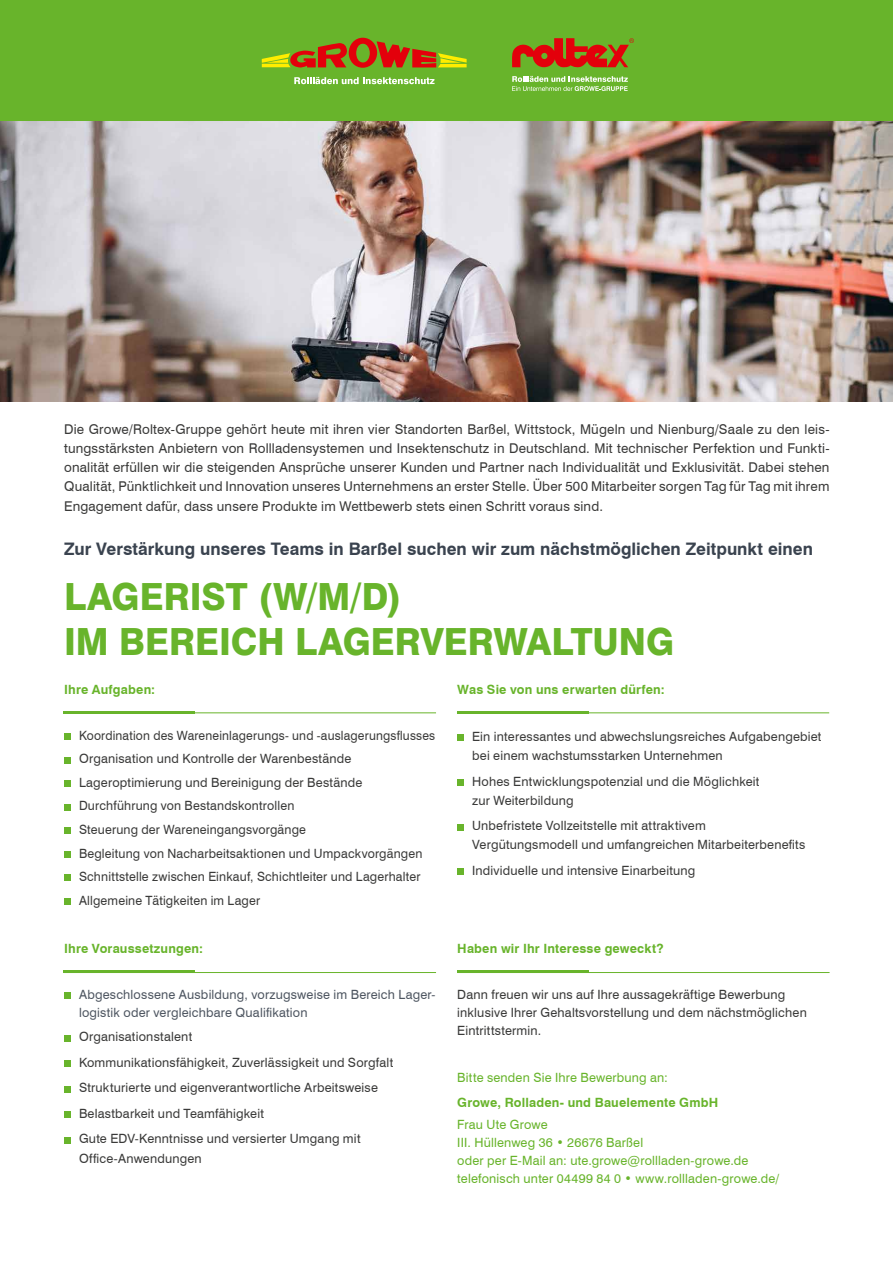
<style>
.page{position:relative;width:893px;height:1263px;background:#fff}
.page>*{position:absolute;margin:0;border:0;box-sizing:border-box;transform-origin:0 0}
._03_Headline{font:800 37.5px/45px "Swiss 721 BT";color:#68b42b;scale:.95 1}
._02_Subheadline{font:700 17.25px "Swiss 721 BT";color:#3a434f}
._01_Einleitung{font:13.5px/19.2px "Swiss 721 BT";letter-spacing:.015em;color:#3a3a39;text-align:justify}
._04_Fließtext_Aufzaehlung{font:12.75px/19.2px "Swiss 721 BT";letter-spacing:.015em;color:#3a3a39}
._04_Fließtext{font:12.75px/18px "Swiss 721 BT";letter-spacing:.015em;color:#68b42b}
._04_Überschrift_Fließtext{font:700 12.75px "Swiss 721 BT";letter-spacing:.015em;color:#68b42b}
._04_Fließtext-2{font:12.75px/18px "Swiss 721 BT";letter-spacing:.015em;color:#3a3a39}
._04_Fließtext_Aufzaehlung-2{font:12.75px/18px "Swiss 721 BT";letter-spacing:.015em;color:#4e5661}
._04_Fließtext_Aufzaehlung-3{font:12.75px "Swiss 721 BT";letter-spacing:.015em;color:#3a3a39;scale:.95 1}
</style>
<div class="page">
<div style="left:0;top:0;width:893px;height:128px;background:#68b42b"></div>
<hr style="left:64px;top:972px;width:372px;height:1px;background:#68b42b">
<hr style="left:457px;top:972px;width:372px;height:1px;background:#68b42b">
<hr style="left:64px;top:970px;width:131px;height:3px;background:#68b42b">
<hr style="left:457px;top:970px;width:131px;height:3px;background:#68b42b">
<hr style="left:64px;top:713px;width:372px;height:1px;background:#68b42b">
<hr style="left:457px;top:713px;width:372px;height:1px;background:#68b42b">
<hr style="left:64px;top:711px;width:131px;height:2px;background:#68b42b">
<hr style="left:457px;top:711px;width:131px;height:2px;background:#68b42b">
<svg style="left:294px;top:77px;width:141px;height:7px"></svg>
<svg style="left:262px;top:38px;width:205px;height:30px"></svg>
<svg style="left:512px;top:76px;width:116px;height:15px"></svg>
<svg style="left:512px;top:38px;width:122px;height:30px"></svg>
<img style="left:0;top:121px;width:893px;height:280px">
<div style="left:64px;top:733px;width:7px;height:7px;background:#68b42b"></div>
<div style="left:64px;top:757px;width:7px;height:6px;background:#68b42b"></div>
<div style="left:64px;top:780px;width:7px;height:7px;background:#68b42b"></div>
<div style="left:64px;top:804px;width:7px;height:6px;background:#68b42b"></div>
<div style="left:64px;top:828px;width:7px;height:6px;background:#68b42b"></div>
<div style="left:64px;top:851px;width:7px;height:6px;background:#68b42b"></div>
<div style="left:64px;top:875px;width:7px;height:6px;background:#68b42b"></div>
<div style="left:64px;top:898px;width:7px;height:7px;background:#68b42b"></div>
<div style="left:64px;top:992px;width:7px;height:7px;background:#68b42b"></div>
<div style="left:64px;top:1035px;width:7px;height:6px;background:#68b42b"></div>
<div style="left:64px;top:1060px;width:7px;height:7px;background:#68b42b"></div>
<div style="left:64px;top:1086px;width:7px;height:6px;background:#68b42b"></div>
<div style="left:64px;top:1111px;width:7px;height:7px;background:#68b42b"></div>
<div style="left:64px;top:1137px;width:7px;height:6px;background:#68b42b"></div>
<div style="left:457px;top:735px;width:7px;height:6px;background:#68b42b"></div>
<div style="left:457px;top:779px;width:7px;height:7px;background:#68b42b"></div>
<div style="left:457px;top:824px;width:7px;height:6px;background:#68b42b"></div>
<div style="left:457px;top:869px;width:7px;height:6px;background:#68b42b"></div>
<p class="_01_Einleitung" style="left:64px;top:419px;width:767px">Die Growe/Roltex-Gruppe gehört heute mit ihren vier Standorten Barßel, Wittstock, Mügeln und Nienburg/Saale zu den leis&shy;tungsstärksten Anbietern von Rollladensystemen und Insektenschutz in Deutschland. Mit technischer Perfektion und Funkti&shy;onalität erfüllen wir die steigenden Ansprüche unserer Kunden und Partner nach Individualität und Exklusivität. Dabei stehen Qualität, Pünktlichkeit und Innovation unseres Unternehmens an erster Stelle. Über 500 Mitarbeiter sorgen Tag für Tag mit ihrem Engagement dafür, dass unsere Produkte im Wettbewerb stets einen Schritt voraus sind.</p>
<p class="_02_Subheadline" style="left:64px;top:538px;width:750px">Zur Verstärkung unseres Teams in Barßel suchen wir zum nächstmöglichen Zeitpunkt einen</p>
<p class="_03_Headline" style="left:64px;top:573px;width:644px">LAGERIST (W/M/D)<br>IM BEREICH LAGERVERWALTUNG</p>
<p class="_04_Überschrift_Fließtext" style="left:64px;top:682px;width:93px">Ihre Aufgaben:</p>
<p class="_04_Fließtext_Aufzaehlung-3" style="left:79px;top:728px;width:377px">Koordination des Wareneinlagerungs- und -auslagerungsflusses</p>
<p class="_04_Fließtext_Aufzaehlung" style="left:79px;top:749px;width:274px">Organisation und Kontrolle der Warenbestände</p>
<p class="_04_Fließtext_Aufzaehlung" style="left:79px;top:773px;width:285px">Lageroptimierung und Bereinigung der Bestände</p>
<p class="_04_Fließtext_Aufzaehlung" style="left:79px;top:796px;width:217px">Durchführung von Bestandskontrollen</p>
<p class="_04_Fließtext_Aufzaehlung" style="left:79px;top:820px;width:228px">Steuerung der Wareneingangsvorgänge</p>
<p class="_04_Fließtext_Aufzaehlung" style="left:79px;top:843px;width:345px">Begleitung von Nacharbeitsaktionen und Umpackvorgängen</p>
<p class="_04_Fließtext_Aufzaehlung" style="left:79px;top:867px;width:343px">Schnittstelle zwischen Einkauf, Schichtleiter und Lagerhalter</p>
<p class="_04_Fließtext_Aufzaehlung" style="left:79px;top:890px;width:183px">Allgemeine Tätigkeiten im Lager</p>
<p class="_04_Überschrift_Fließtext" style="left:64px;top:941px;width:140px">Ihre Voraussetzungen:</p>
<p class="_04_Fließtext_Aufzaehlung-2" style="left:79px;top:985px;width:358px">Abgeschlossene Ausbildung, vorzugsweise im Bereich Lager&shy;logistik oder vergleichbare Qualifikation</p>
<p class="_04_Fließtext_Aufzaehlung" style="left:79px;top:1027px;width:115px">Organisationstalent</p>
<p class="_04_Fließtext_Aufzaehlung" style="left:79px;top:1053px;width:316px">Kommunikationsfähigkeit, Zuverlässigkeit und Sorgfalt</p>
<p class="_04_Fließtext_Aufzaehlung" style="left:79px;top:1078px;width:300px">Strukturierte und eigenverantwortliche Arbeitsweise</p>
<p class="_04_Fließtext_Aufzaehlung" style="left:79px;top:1104px;width:187px">Belastbarkeit und Teamfähigkeit</p>
<p class="_04_Fließtext_Aufzaehlung" style="left:79px;top:1129px;width:283px">Gute EDV-Kenntnisse und versierter Umgang mit<br>Office-Anwendungen</p>
<p class="_04_Überschrift_Fließtext" style="left:457px;top:682px;width:209px">Was Sie von uns erwarten dürfen:</p>
<p class="_04_Fließtext_Aufzaehlung" style="left:472px;top:727px;width:351px">Ein interessantes und abwechslungsreiches Aufgabengebiet bei einem wachstumsstarken Unternehmen</p>
<p class="_04_Fließtext_Aufzaehlung" style="left:472px;top:771px;width:289px">Hohes Entwicklungspotenzial und die Möglichkeit zur Weiterbildung</p>
<p class="_04_Fließtext_Aufzaehlung" style="left:472px;top:816px;width:335px">Unbefristete Vollzeitstelle mit attraktivem<br>Vergütungsmodell und umfangreichen Mitarbeiterbenefits</p>
<p class="_04_Fließtext_Aufzaehlung" style="left:472px;top:861px;width:225px">Individuelle und intensive Einarbeitung</p>
<p class="_04_Überschrift_Fließtext" style="left:457px;top:941px;width:208px">Haben wir Ihr Interesse geweckt?</p>
<p class="_04_Fließtext-2" style="left:457px;top:985px;width:351px">Dann freuen wir uns auf Ihre aussagekräftige Bewerbung inklusive Ihrer Gehaltsvorstellung und dem nächstmöglichen<br>Eintrittstermin.</p>
<p class="_04_Fließtext" style="left:457px;top:1068px;width:212px">Bitte senden Sie Ihre Bewerbung an:</p>
<p class="_04_Überschrift_Fließtext" style="left:457px;top:1095px;width:262px">Growe, Rolladen- und Bauelemente GmbH</p>
<p class="_04_Fließtext" style="left:457px;top:1115px;width:324px">Frau Ute Growe<br>III. Hüllenweg 36 • 26676 Barßel<br>oder per E-Mail an: ute.growe@rollladen-growe.de telefonisch unter 04499 84 0 • www.rollladen-growe.de/</p>
</div>
